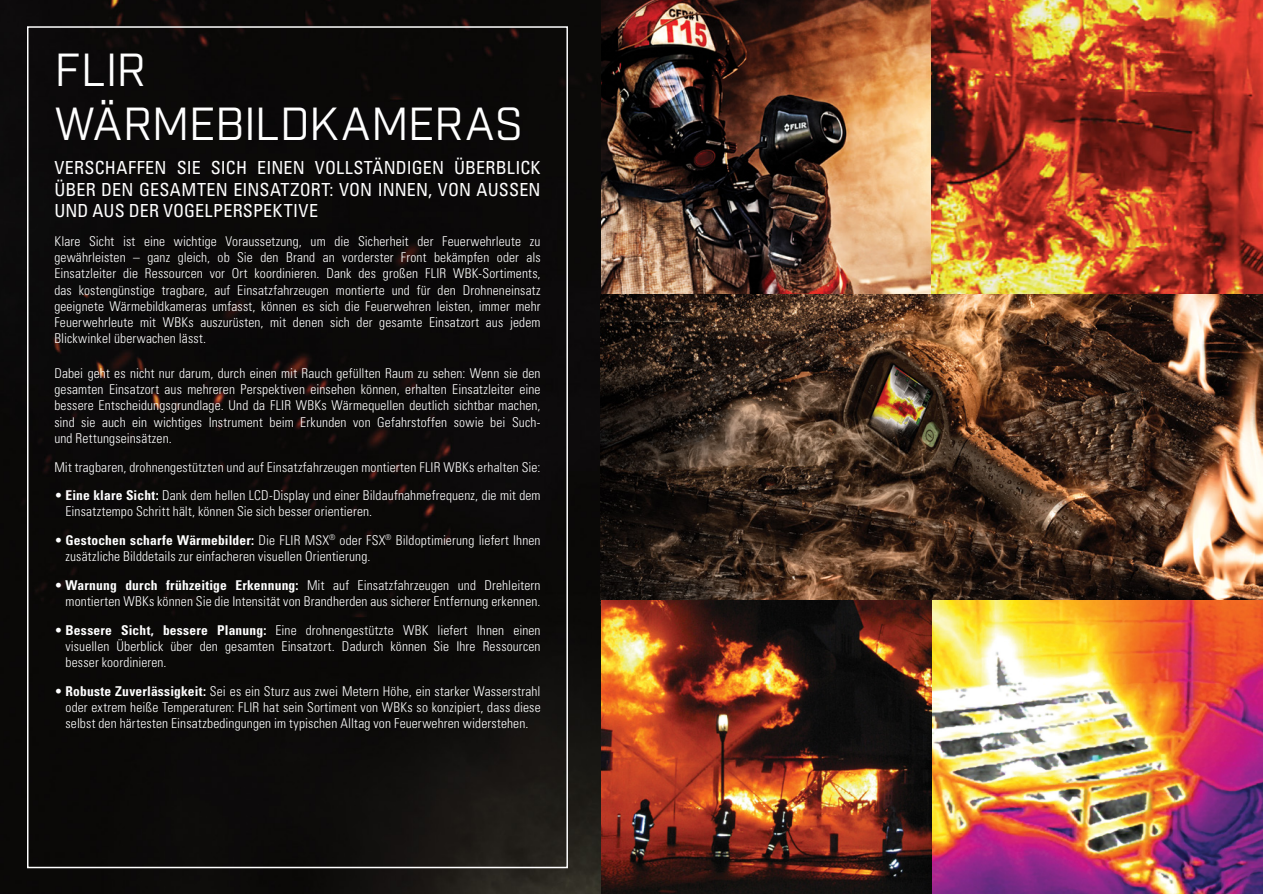
<style>
.page{position:relative;width:1263px;height:894px;background:#fff}
.page>*{position:absolute;margin:0;border:0;box-sizing:border-box;transform-origin:0 0}
.t1{font:45px/54px "Industry";letter-spacing:-.005em;color:#fff}
.t2{font:condensed 18px/21.6px "Univers LT Std";letter-spacing:.01em;color:#fff;text-align:justify}
.t3{font:300 condensed 13.5px/16.2px "Univers LT Std";letter-spacing:.01em;color:#fff;text-align:justify}
.s1{font-weight:700}
</style>
<div class="page">
<img style="left:0;top:0;width:1263px;height:893px">
<img style="left:602px;top:0;width:661px;height:293px">
<img style="left:600px;top:294px;width:663px;height:311px">
<img style="left:602px;top:600px;width:661px;height:293px">
<h1 class="t1" style="left:55px;top:44px;width:470px">FLIR<br>WÄRMEBILDKAMERAS</h1>
<h2 class="t2" style="left:54px;top:157px;width:488px">VERSCHAFFEN SIE SICH EINEN VOLLSTÄNDIGEN ÜBERBLICK ÜBER DEN GESAMTEN EINSATZORT: VON INNEN, VON AUSSEN UND AUS DER VOGELPERSPEKTIVE</h2>
<p class="t3" style="left:54px;top:233px;width:488px">Klare Sicht ist eine wichtige Voraussetzung, um die Sicherheit der Feuerwehrleute zu gewährleisten – ganz gleich, ob Sie den Brand an vorderster Front bekämpfen oder als Einsatzleiter die Ressourcen vor Ort koordinieren. Dank des großen FLIR WBK-Sortiments, das kostengünstige tragbare, auf Einsatzfahrzeugen montierte und für den Drohneneinsatz geeignete Wärmebildkameras umfasst, können es sich die Feuerwehren leisten, immer mehr Feuerwehrleute mit WBKs auszurüsten, mit denen sich der gesamte Einsatzort aus jedem Blickwinkel überwachen lässt.</p>
<p class="t3" style="left:54px;top:365px;width:488px">Dabei geht es nicht nur darum, durch einen mit Rauch gefüllten Raum zu sehen: Wenn sie den gesamten Einsatzort aus mehreren Perspektiven einsehen können, erhalten Einsatzleiter eine bessere Entscheidungsgrundlage. Und da FLIR WBKs Wärmequellen deutlich sichtbar machen, sind sie auch ein wichtiges Instrument beim Erkunden von Gefahrstoffen sowie bei Such&shy;und Rettungseinsätzen.</p>
<p class="t3" style="left:54px;top:458px;width:488px">Mit tragbaren, drohnengestützten und auf Einsatzfahrzeugen montierten FLIR WBKs erhalten Sie:</p>
<p class="t3" style="left:66px;top:487px;width:476px;text-indent:-11px">• <span class="s1">Eine klare Sicht:</span> Dank dem hellen LCD-Display und einer Bildaufnahmefrequenz, die mit dem<br>Einsatztempo Schritt hält, können Sie sich besser orientieren.</p>
<p class="t3" style="left:66px;top:532px;width:476px;text-indent:-11px">• <span class="s1">Gestochen scharfe Wärmebilder:</span> Die FLIR MSX<sup>®</sup> oder FSX<sup>®</sup> Bildoptimierung liefert Ihnen zusätzliche Bilddetails zur einfacheren visuellen Orientierung.</p>
<p class="t3" style="left:54px;top:576px;width:488px;text-align:right">• <span class="s1">Warnung durch frühzeitige Erkennung:</span> Mit auf Einsatzfahrzeugen und Drehleitern montierten WBKs können Sie die Intensität von Brandherden aus sicherer Entfernung erkennen.</p>
<p class="t3" style="left:66px;top:621px;width:476px;text-indent:-11px">• <span class="s1">Bessere Sicht, bessere Planung:</span> Eine drohnengestützte WBK liefert Ihnen einen visuellen Überblick über den gesamten Einsatzort. Dadurch können Sie Ihre Ressourcen besser koordinieren.</p>
<p class="t3" style="left:66px;top:682px;width:476px;text-indent:-11px">• <span class="s1">Robuste Zuverlässigkeit:</span> Sei es ein Sturz aus zwei Metern Höhe, ein starker Wasserstrahl oder extrem heiße Temperaturen: FLIR hat sein Sortiment von WBKs so konzipiert, dass diese selbst den härtesten Einsatzbedingungen im typischen Alltag von Feuerwehren widerstehen.</p>
</div>
